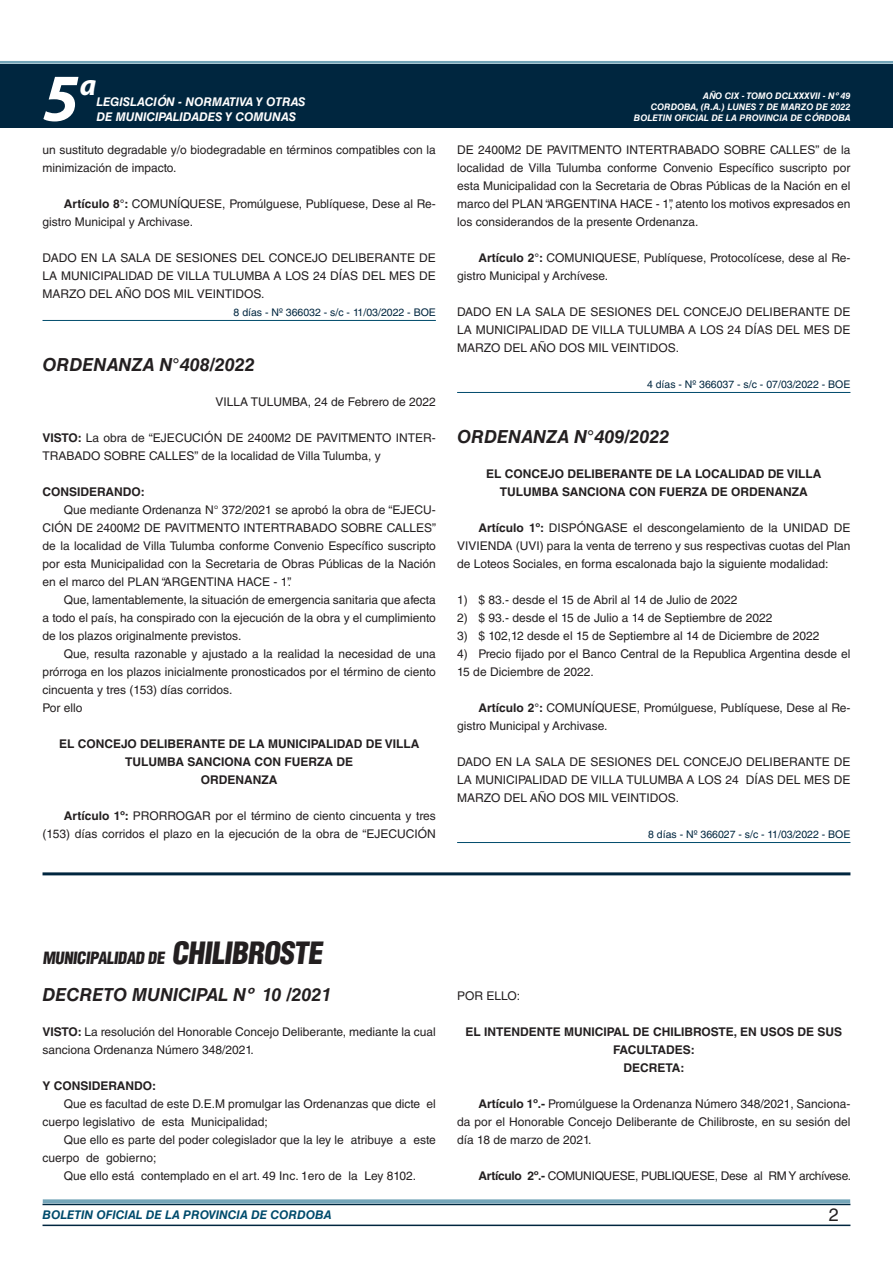
<style>
.page{position:relative;width:893px;height:1263px;background:#fff}
.page>*{position:absolute;margin:0;border:0;box-sizing:border-box;transform-origin:0 0}
.t1{font:italic 700 67.5px "Myriad Pro";color:#fff}
.t2{font:italic 700 30px "Myriad Pro";color:#fff}
.NOMBRE_DE_MINISTERIO{font:italic 700 18px "Helvetica LT Std";color:#231f20}
.t3{font:18px "Helvetica LT Std";color:#231f20}
.BASE{font:900 condensed 16.5px "Helvetica LT Std";color:#231f20}
.TEXTO_BASE{font:12px/18px "Helvetica LT Std";color:#231f20}
.RESUELVE{font:700 12px/18px "Helvetica LT Std";color:#231f20;text-align:center}
.TEXTO_BASE-2{font:12px "Helvetica LT Std";letter-spacing:-.025em;color:#231f20}
.t4{font:italic 700 12px "Helvetica LT Std";color:#fff}
.t5{font:italic 700 12px "Helvetica LT Std";color:#004b6c}
.FECHA{font:12px "Helvetica LT Std";color:#231f20}
.TEXTO_BASE-3{font:700 12px "Helvetica LT Std";color:#231f20}
.FECHA_DE_VENCIMIENTO{font:10.5px "Helvetica LT Std";color:#00263f}
.t6{font:italic 700 9px/10.8px "Helvetica LT Std";color:#fff;text-align:right}
.s1{font-weight:700}
.s2{font-size:30px}
</style>
<div class="page">
<div style="left:0;top:61px;width:893px;height:6px;background:#fff;opacity:.75"></div>
<div style="left:0;top:64px;width:893px;height:64px;background:#00263f"></div>
<hr style="left:43px;top:1224px;width:807px;height:2px;background:#00263f">
<div style="left:42px;top:1198px;width:809px;height:8px;background:#fff;opacity:.75"></div>
<hr style="left:43px;top:320px;width:393px;height:1px;background:#004b6c">
<hr style="left:457px;top:392px;width:393px;height:1px;background:#004b6c">
<hr style="left:457px;top:842px;width:393px;height:1px;background:#004b6c">
<hr style="left:43px;top:872px;width:807px;height:3px;background:#00263f">
<h1 class="t1" style="left:43px;top:54px;width:38px">5</h1>
<h2 class="t2" style="left:80px;top:66px;width:18px">a</h2>
<p class="t4" style="left:96px;top:95px;width:211px">LEGISLACIÓN - NORMATIVA Y OTRAS</p>
<p class="t4" style="left:96px;top:109px;width:201px">DE MUNICIPALIDADES Y COMUNAS</p>
<p class="TEXTO_BASE" style="left:43px;top:141px;width:395px">un sustituto degradable y/o biodegradable en términos compatibles con la minimización de impacto.</p>
<p class="TEXTO_BASE" style="left:43px;top:195px;width:395px;text-indent:21px"><span class="s1">Artículo 8°:</span> COMUNÍQUESE, Promúlguese, Publíquese, Dese al Re&shy;gistro Municipal y Archivase.</p>
<p class="TEXTO_BASE" style="left:43px;top:249px;width:395px;text-align:justify">DADO EN LA SALA DE SESIONES DEL CONCEJO DELIBERANTE DE LA MUNICIPALIDAD DE VILLA TULUMBA A LOS 24 DÍAS DEL MES DE MARZO DEL AÑO DOS MIL VEINTIDOS.</p>
<p class="FECHA_DE_VENCIMIENTO" style="left:234px;top:306px;width:204px">8 días - Nº 366032 - s/c - 11/03/2022 - BOE</p>
<p class="NOMBRE_DE_MINISTERIO" style="left:43px;top:354px;width:214px">ORDENANZA N°408/2022</p>
<p class="FECHA" style="left:215px;top:395px;width:222px">VILLA TULUMBA, 24 de Febrero de 2022</p>
<p class="TEXTO_BASE" style="left:43px;top:429px;width:395px"><span class="s1">VISTO:</span> La obra de “EJECUCIÓN DE 2400M2 DE PAVITMENTO INTER-<br>TRABADO SOBRE CALLES” de la localidad de Villa Tulumba, y</p>
<p class="TEXTO_BASE-3" style="left:43px;top:484px;width:104px">CONSIDERANDO:</p>
<p class="TEXTO_BASE" style="left:43px;top:501px;width:395px;text-align:justify;text-indent:21px">Que mediante Ordenanza N° 372/2021 se aprobó la obra de “EJECU-CIÓN DE 2400M2 DE PAVITMENTO INTERTRABADO SOBRE CALLES” de la localidad de Villa Tulumba conforme Convenio Específico suscripto por esta Municipalidad con la Secretaria de Obras Públicas de la Nación en el marco del PLAN “ARGENTINA HACE - 1”.</p>
<p class="TEXTO_BASE" style="left:43px;top:591px;width:395px;text-align:justify;text-indent:21px">Que, lamentablemente, la situación de emergencia sanitaria que afecta a todo el país, ha conspirado con la ejecución de la obra y el cumplimiento de los plazos originalmente previstos.</p>
<p class="TEXTO_BASE" style="left:43px;top:645px;width:395px;text-align:justify;text-indent:21px">Que, resulta razonable y ajustado a la realidad la necesidad de una prórroga en los plazos inicialmente pronosticados por el término de ciento cincuenta y tres (153) días corridos.</p>
<p class="TEXTO_BASE" style="left:43px;top:699px;width:42px">Por ello</p>
<p class="RESUELVE" style="left:59px;top:734px;width:362px">EL CONCEJO DELIBERANTE DE LA MUNICIPALIDAD DE VILLA<br>TULUMBA SANCIONA CON FUERZA DE</p>
<p class="RESUELVE" style="left:201px;top:770px;width:78px">ORDENANZA</p>
<p class="TEXTO_BASE" style="left:43px;top:807px;width:395px;text-align:right"><span class="s1">Artículo 1º:</span> PRORROGAR por el término de ciento cincuenta y tres (153) días corridos el plazo en la ejecución de la obra de “EJECUCIÓN</p>
<p class="t6" style="left:634px;top:91px;width:218px">AÑO CIX - TOMO DCLXXXVII - Nº 49<br>CORDOBA, (R.A.) LUNES 7 DE MARZO DE 2022<br>BOLETIN OFICIAL DE LA PROVINCIA DE CÓRDOBA</p>
<p class="TEXTO_BASE" style="left:457px;top:141px;width:395px;text-align:justify">DE 2400M2 DE PAVITMENTO INTERTRABADO SOBRE CALLES” de la localidad de Villa Tulumba conforme Convenio Específico suscripto por esta Municipalidad con la Secretaria de Obras Públicas de la Nación en el marco del PLAN “ARGENTINA HACE - 1”, atento los motivos expresados en los considerandos de la presente Ordenanza.</p>
<p class="TEXTO_BASE" style="left:457px;top:249px;width:395px;text-indent:21px"><span class="s1">Artículo 2°:</span> COMUNIQUESE, Publíquese, Protocolícese, dese al Re&shy;gistro Municipal y Archívese.</p>
<p class="TEXTO_BASE" style="left:457px;top:303px;width:395px;text-align:justify">DADO EN LA SALA DE SESIONES DEL CONCEJO DELIBERANTE DE LA MUNICIPALIDAD DE VILLA TULUMBA A LOS 24 DÍAS DEL MES DE MARZO DEL AÑO DOS MIL VEINTIDOS.</p>
<p class="FECHA_DE_VENCIMIENTO" style="left:647px;top:378px;width:205px">4 días - Nº 366037 - s/c - 07/03/2022 - BOE</p>
<p class="NOMBRE_DE_MINISTERIO" style="left:457px;top:426px;width:214px">ORDENANZA N°409/2022</p>
<p class="RESUELVE" style="left:486px;top:464px;width:337px">EL CONCEJO DELIBERANTE DE LA LOCALIDAD DE VILLA<br>TULUMBA SANCIONA CON FUERZA DE ORDENANZA</p>
<p class="TEXTO_BASE" style="left:457px;top:519px;width:395px;text-align:justify;text-indent:21px"><span class="s1">Artículo 1º:</span> DISPÓNGASE el descongelamiento de la UNIDAD DE VIVIENDA (UVI) para la venta de terreno y sus respectivas cuotas del Plan de Loteos Sociales, en forma escalonada bajo la siguiente modalidad:</p>
<p class="TEXTO_BASE" style="left:457px;top:591px;width:282px">1) $ 83.- desde el 15 de Abril al 14 de Julio de 2022</p>
<p class="TEXTO_BASE" style="left:457px;top:609px;width:317px">2) $ 93.- desde el 15 de Julio a 14 de Septiembre de 2022</p>
<p class="TEXTO_BASE" style="left:457px;top:627px;width:364px">3) $ 102,12 desde el 15 de Septiembre al 14 de Diciembre de 2022</p>
<p class="TEXTO_BASE" style="left:457px;top:645px;width:395px">4) Precio fijado por el Banco Central de la Republica Argentina desde el<br>15 de Diciembre de 2022.</p>
<p class="TEXTO_BASE" style="left:457px;top:699px;width:395px;text-indent:21px"><span class="s1">Artículo 2°:</span> COMUNÍQUESE, Promúlguese, Publíquese, Dese al Re&shy;gistro Municipal y Archivase.</p>
<p class="TEXTO_BASE" style="left:457px;top:753px;width:395px;text-align:justify">DADO EN LA SALA DE SESIONES DEL CONCEJO DELIBERANTE DE LA MUNICIPALIDAD DE VILLA TULUMBA A LOS 24 DÍAS DEL MES DE MARZO DEL AÑO DOS MIL VEINTIDOS.</p>
<p class="FECHA_DE_VENCIMIENTO" style="left:648px;top:828px;width:204px">8 días - Nº 366027 - s/c - 11/03/2022 - BOE</p>
<p class="BASE" style="left:43px;top:947px;width:286px">MUNICIPALIDAD DE <span class="s2">CHILIBROSTE</span></p>
<p class="NOMBRE_DE_MINISTERIO" style="left:43px;top:984px;width:291px">DECRETO MUNICIPAL Nº 10 /2021</p>
<p class="TEXTO_BASE" style="left:43px;top:1023px;width:395px"><span class="s1">VISTO:</span> La resolución del Honorable Concejo Deliberante, mediante la cual sanciona Ordenanza Número 348/2021.</p>
<p class="TEXTO_BASE-3" style="left:43px;top:1078px;width:115px">Y CONSIDERANDO:</p>
<p class="TEXTO_BASE" style="left:43px;top:1095px;width:395px;text-indent:21px">Que es facultad de este D.E.M promulgar las Ordenanzas que dicte el cuerpo legislativo de esta Municipalidad;</p>
<p class="TEXTO_BASE" style="left:43px;top:1131px;width:395px;text-indent:21px">Que ello es parte del poder colegislador que la ley le atribuye a este cuerpo de gobierno;</p>
<p class="TEXTO_BASE" style="left:64px;top:1167px;width:354px">Que ello está contemplado en el art. 49 Inc. 1ero de la Ley 8102.</p>
<p class="TEXTO_BASE" style="left:457px;top:987px;width:64px">POR ELLO:</p>
<p class="RESUELVE" style="left:465px;top:1022px;width:378px">EL INTENDENTE MUNICIPAL DE CHILIBROSTE, EN USOS DE SUS<br>FACULTADES:</p>
<p class="RESUELVE" style="left:624px;top:1058px;width:62px">DECRETA:</p>
<p class="TEXTO_BASE" style="left:457px;top:1095px;width:395px;text-align:justify;text-indent:21px"><span class="s1">Artículo 1º.-</span> Promúlguese la Ordenanza Número 348/2021, Sanciona&shy;da por el Honorable Concejo Deliberante de Chilibroste, en su sesión del día 18 de marzo de 2021.</p>
<p class="TEXTO_BASE-2" style="left:478px;top:1169px;width:374px"><span class="s1">Artículo 2º.-</span> COMUNIQUESE, PUBLIQUESE, Dese al RM Y archívese.</p>
<p class="t5" style="left:43px;top:1208px;width:290px">BOLETIN OFICIAL DE LA PROVINCIA DE CORDOBA</p>
<p class="t3" style="left:829px;top:1204px;width:12px">2</p>
</div>
